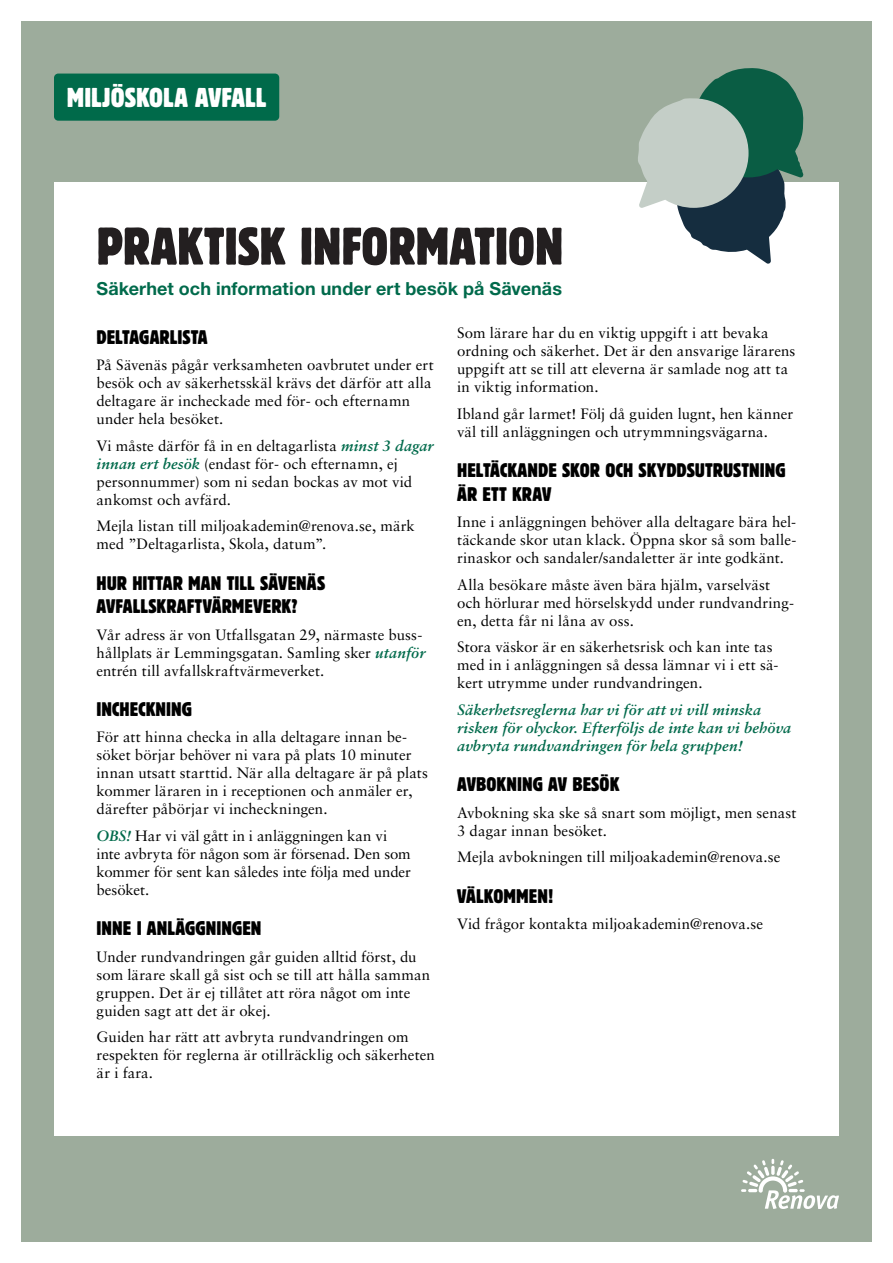
<style>
.page{position:relative;width:893px;height:1263px;background:#fff}
.page>*{position:absolute;margin:0;border:0;box-sizing:border-box;transform-origin:0 0}
.t1{font:condensed 52.5px "Block Berthold BQ";color:#231f20}
.t2{font:condensed 27px "Block Berthold BQ";color:#fff}
.t3{font:condensed 19.5px/23.4px "Block Berthold BQ";letter-spacing:.005em;color:#000}
.t4{font:700 18px "Helvetica Neue LT Std";letter-spacing:.005em;color:#006a4b}
.t5{font:15px/18px "Sabon LT Std";letter-spacing:.005em;color:#000}
.t6{font:italic 700 15px/18px "Sabon LT Std";letter-spacing:.01em;color:#006a4b}
.s1{font-weight:700;font-style:italic;color:#006a4b}
</style>
<div class="page">
<div style="left:21px;top:21px;width:851px;height:1221px;background:#9dac9c"></div>
<div style="left:54px;top:183px;width:785px;height:953px;background:#fff"></div>
<svg style="left:741px;top:1159px;width:98px;height:50px"></svg>
<div style="left:54px;top:74px;width:225px;height:47px;background:#006a4a;border-radius:4px"></div>
<svg style="left:637px;top:68px;width:167px;height:196px;background:#859f99"></svg>
<p class="t2" style="left:67px;top:82px;width:201px">MILJÖSKOLA AVFALL</p>
<p class="t1" style="left:97px;top:216px;width:468px">PRAKTISK INFORMATION</p>
<p class="t4" style="left:97px;top:277px;width:467px">Säkerhet och information under ert besök på Sävenäs</p>
<p class="t3" style="left:97px;top:325px;width:113px">DELTAGARLISTA</p>
<p class="t5" style="left:97px;top:356px;width:339px">På Sävenäs pågår verksamheten oavbrutet under ert besök och av säkerhetsskäl krävs det därför att alla deltagare är incheckade med för- och efternamn under hela besöket.</p>
<p class="t5" style="left:97px;top:436px;width:338px">Vi måste därför få in en deltagarlista <span class="s1">minst 3 dagar innan ert besök</span> (endast för- och efternamn, ej personnummer) som ni sedan bockas av mot vid ankomst och avfärd.</p>
<p class="t5" style="left:97px;top:517px;width:320px">Mejla listan till miljoakademin@renova.se, märk med ”Deltagarlista, Skola, datum”.</p>
<p class="t3" style="left:97px;top:571px;width:230px">HUR HITTAR MAN TILL SÄVENÄS<br>AVFALLSKRAFTVÄRMEVERK?</p>
<p class="t5" style="left:97px;top:625px;width:330px">Vår adress är von Utfallsgatan 29, närmaste buss&shy;hållplats är Lemmingsgatan. Samling sker <span class="s1">utanför </span>entrén till avfallskraftvärmeverket.</p>
<p class="t3" style="left:97px;top:697px;width:97px">INCHECKNING</p>
<p class="t5" style="left:97px;top:728px;width:333px">För att hinna checka in alla deltagare innan be&shy;söket börjar behöver ni vara på plats 10 minuter innan utsatt starttid. När alla deltagare är på plats kommer läraren in i receptionen och anmäler er, därefter påbörjar vi incheckningen.</p>
<p class="t5" style="left:97px;top:827px;width:316px"><span class="s1">OBS!</span> Har vi väl gått in i anläggningen kan vi inte avbryta för någon som är försenad. Den som kommer för sent kan således inte följa med under besöket.</p>
<p class="t3" style="left:97px;top:917px;width:166px">INNE I ANLÄGGNINGEN</p>
<p class="t5" style="left:97px;top:947px;width:335px">Under rundvandringen går guiden alltid först, du som lärare skall gå sist och se till att hålla samman gruppen. Det är ej tillåtet att röra något om inte guiden sagt att det är okej.</p>
<p class="t5" style="left:97px;top:1028px;width:340px">Guiden har rätt att avbryta rundvandringen om respekten för reglerna är otillräcklig och säkerheten är i fara.</p>
<p class="t5" style="left:457px;top:324px;width:340px">Som lärare har du en viktig uppgift i att bevaka ordning och säkerhet. Det är den ansvarige lärarens uppgift att se till att eleverna är samlade nog att ta in viktig information.</p>
<p class="t5" style="left:457px;top:404px;width:338px">Ibland går larmet! Följ då guiden lugnt, hen känner väl till anläggningen och utrymmningsvägarna.</p>
<p class="t3" style="left:457px;top:459px;width:330px">HELTÄCKANDE SKOR OCH SKYDDSUTRUSTNING<br>ÄR ETT KRAV</p>
<p class="t5" style="left:457px;top:513px;width:341px;text-align:justify">Inne i anläggningen behöver alla deltagare bära hel&shy;täckande skor utan klack. Öppna skor så som balle&shy;rinaskor och sandaler/sandaletter är inte godkänt.</p>
<p class="t5" style="left:457px;top:575px;width:338px">Alla besökare måste även bära hjälm, varselväst och hörlurar med hörselskydd under rundvandring&shy;en, detta får ni låna av oss.</p>
<p class="t5" style="left:457px;top:638px;width:323px">Stora väskor är en säkerhetsrisk och kan inte tas med in i anläggningen så dessa lämnar vi i ett sä&shy;kert utrymme under rundvandringen.</p>
<p class="t6" style="left:457px;top:700px;width:336px">Säkerhetsreglerna har vi för att vi vill minska risken för olyckor. Efterföljs de inte kan vi behöva avbryta rundvandringen för hela gruppen!</p>
<p class="t3" style="left:457px;top:773px;width:164px">AVBOKNING AV BESÖK</p>
<p class="t5" style="left:457px;top:803px;width:341px">Avbokning ska ske så snart som möjligt, men senast<br>3 dagar innan besöket.</p>
<p class="t5" style="left:457px;top:848px;width:325px">Mejla avbokningen till miljoakademin@renova.se</p>
<p class="t3" style="left:457px;top:884px;width:98px">VÄLKOMMEN!</p>
<p class="t5" style="left:457px;top:915px;width:307px">Vid frågor kontakta miljoakademin@renova.se</p>
</div>
